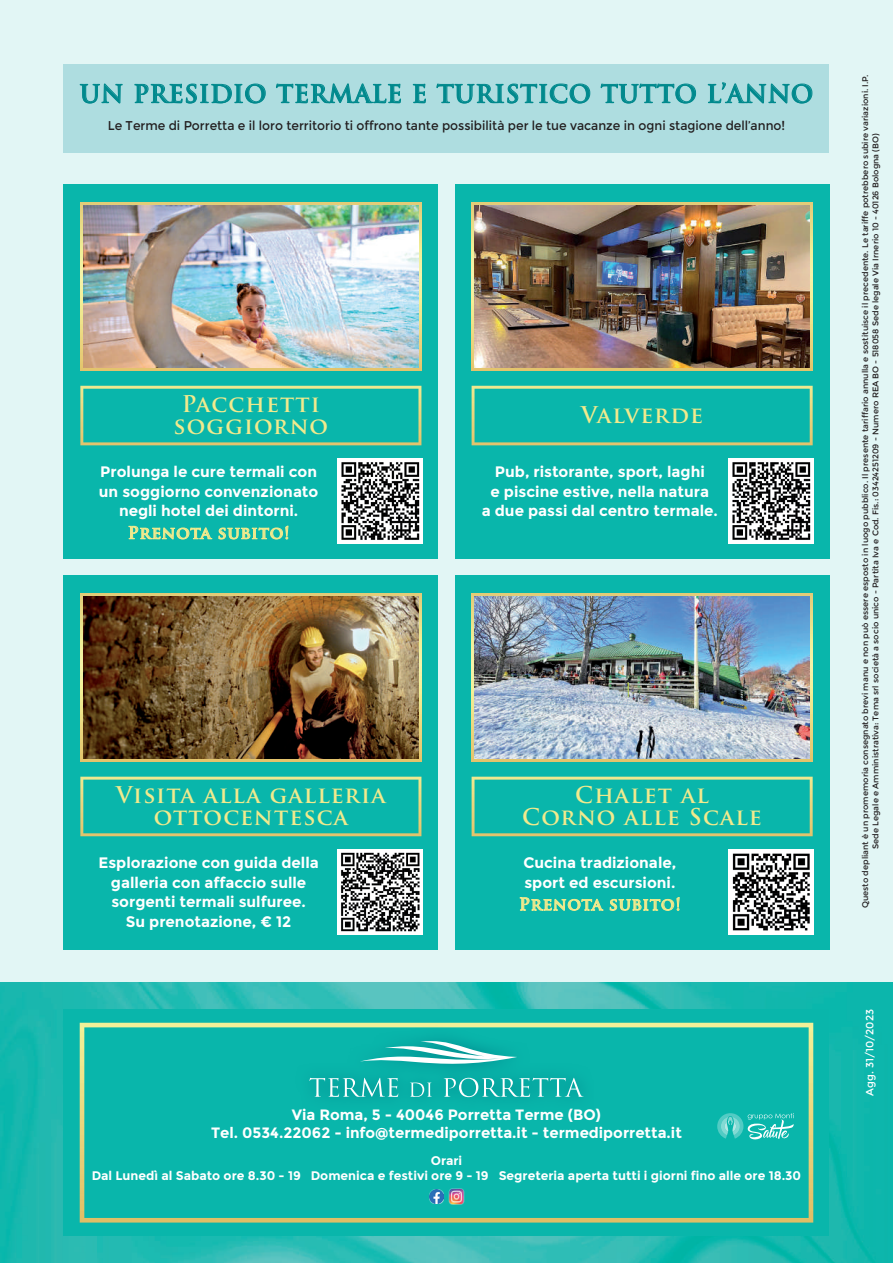
<style>
.page{position:relative;width:893px;height:1263px;background:#e2f6f5}
.page>*{position:absolute;margin:0;border:0;box-sizing:border-box;transform-origin:0 0}
.t1{font:700 24.15px "Trajan Pro";letter-spacing:.02em;color:#00898d}
.t2{font:700 22.5px/22.5px "Trajan Pro";letter-spacing:.05em;color:#f1ea8d;text-align:center}
.t3{font:700 16.5px "Trajan Pro";letter-spacing:.035em;color:#f1ea8d}
.t4{font:700 15.15px/19.5px "Montserrat";color:#fff;text-align:center}
.t5{font:700 15px/18px "Montserrat";color:#fff;text-align:center}
.t6{font:12.75px "Montserrat";color:#231f20;scale:.96 1}
.t7{font:700 12.45px/15px "Montserrat";color:#fff;text-align:center}
.t8{font:10.5px "Montserrat";color:#fff}
.t9{font:8.25px/10.5px "Montserrat";color:#231f20;text-align:center}
</style>
<div class="page">
<div style="left:64px;top:64px;width:765px;height:88px;background:#aedde0"></div>
<svg style="left:80px;top:83px;width:43px;height:20px"></svg>
<svg style="left:134px;top:84px;width:132px;height:20px"></svg>
<svg style="left:276px;top:83px;width:125px;height:20px"></svg>
<svg style="left:413px;top:84px;width:13px;height:19px"></svg>
<svg style="left:437px;top:84px;width:153px;height:20px"></svg>
<svg style="left:601px;top:84px;width:95px;height:19px"></svg>
<svg style="left:708px;top:82px;width:104px;height:22px"></svg>
<img style="left:0;top:982px;width:893px;height:281px">
<div style="left:64px;top:1009px;width:765px;height:227px;background:#09b6ab"></div>
<img style="left:80px;top:1023px;width:733px;height:199px">
<img style="left:429px;top:1190px;width:14px;height:13px">
<img style="left:448px;top:1189px;width:17px;height:15px">
<svg style="left:292px;top:1023px;width:302px;height:87px"></svg>
<svg style="left:309px;top:1078px;width:89px;height:19px"></svg>
<svg style="left:410px;top:1082px;width:22px;height:15px"></svg>
<svg style="left:444px;top:1078px;width:139px;height:19px"></svg>
<svg style="left:360px;top:1041px;width:157px;height:25px"></svg>
<div style="left:64px;top:185px;width:374px;height:374px;background:#09b6ab"></div>
<img style="left:80px;top:386px;width:341px;height:59px">
<svg style="left:128px;top:525px;width:84px;height:15px"></svg>
<svg style="left:218px;top:525px;width:70px;height:15px"></svg>
<img style="left:338px;top:458px;width:85px;height:85px">
<img style="left:80px;top:203px;width:341px;height:168px">
<img style="left:83px;top:206px;width:335px;height:162px">
<div style="left:64px;top:576px;width:374px;height:374px;background:#09b6ab"></div>
<img style="left:80px;top:777px;width:341px;height:59px">
<img style="left:338px;top:849px;width:85px;height:85px">
<img style="left:80px;top:594px;width:341px;height:168px">
<img style="left:83px;top:597px;width:335px;height:162px">
<div style="left:455px;top:185px;width:374px;height:374px;background:#09b6ab"></div>
<img style="left:472px;top:386px;width:341px;height:59px">
<img style="left:729px;top:458px;width:85px;height:85px">
<img style="left:472px;top:203px;width:341px;height:168px">
<img style="left:474px;top:206px;width:336px;height:162px">
<div style="left:455px;top:576px;width:374px;height:374px;background:#09b6ab"></div>
<img style="left:472px;top:777px;width:341px;height:59px">
<svg style="left:520px;top:897px;width:83px;height:14px"></svg>
<svg style="left:610px;top:897px;width:70px;height:14px"></svg>
<img style="left:729px;top:849px;width:85px;height:85px">
<img style="left:472px;top:594px;width:341px;height:168px">
<img style="left:474px;top:597px;width:336px;height:162px">
<svg style="left:717px;top:1113px;width:77px;height:27px"></svg>
<h1 class="t1" style="left:80px;top:79px;width:375px">UN PRESiDIO TERMALE e turistico</h1>
<h1 class="t1" style="left:601px;top:79px;width:20px">tutto</h1>
<h1 class="t1" style="left:706px;top:79px;width:44px">l’anno</h1>
<h3 class="t6" style="left:108px;top:118px;width:707px">Le Terme di Porretta e il loro territorio ti offrono tante possibilità per le tue vacanze in ogni stagione dell’anno!</h3>
<h2 class="t2" style="left:174px;top:393px;width:156px">Pacchetti soggiorno</h2>
<h3 class="t4" style="left:99px;top:462px;width:221px">Prolunga le cure termali con un soggiorno convenzionato negli hotel dei dintorni.</h3>
<h3 class="t3" style="left:128px;top:522px;width:163px">Prenota subito!</h3>
<h2 class="t2" style="left:581px;top:403px;width:124px">Valverde</h2>
<h3 class="t4" style="left:482px;top:462px;width:238px">Pub, ristorante, sport, laghi<br>e piscine estive, nella natura<br>a due passi dal centro termale.</h3>
<h2 class="t2" style="left:116px;top:784px;width:271px">Visita alla galleria ottocentesca</h2>
<h3 class="t4" style="left:99px;top:853px;width:222px">Esplorazione con guida della galleria con affaccio sulle sorgenti termali sulfuree.<br>Su prenotazione, € 12</h3>
<h2 class="t2" style="left:522px;top:784px;width:241px">Chalet al<br>Corno alle Scale</h2>
<h3 class="t4" style="left:523px;top:853px;width:154px;text-align:left">Cucina tradizionale, sport ed escursioni.</h3>
<h3 class="t3" style="left:519px;top:894px;width:163px">Prenota subito!</h3>
<h3 class="t5" style="left:211px;top:1106px;width:472px">Via Roma, 5 - 40046 Porretta Terme (BO)<br>Tel. 0534.22062 - info@termediporretta.it - termediporretta.it</h3>
<h3 class="t7" style="left:92px;top:1153px;width:711px">Orari<br>Dal Lunedì al Sabato ore 8.30 - 19 Domenica e festivi ore 9 - 19 Segreteria aperta tutti i giorni fino alle ore 18.30</h3>
<p class="t9" style="left:860px;top:908px;width:835px;rotate:-90deg">Questo depliant è un promemoria consegnato brevi manu e non può essere esposto in luogo pubblico. Il presente tariffario annulla e sostituisce il precedente. Le tariffe potrebbero subire variazioni. I.P.<br>Sede Legale e Amministrativa: Tema srl società a socio unico - Partita Iva e Cod. Fis.: 03424251209 - Numero REA BO - 518058 Sede legale Via Irnerio 10 - 40126 Bologna (BO)</p>
<p class="t8" style="left:864px;top:1095px;width:88px;rotate:-90deg">Agg. 31/10/2023</p>
</div>
